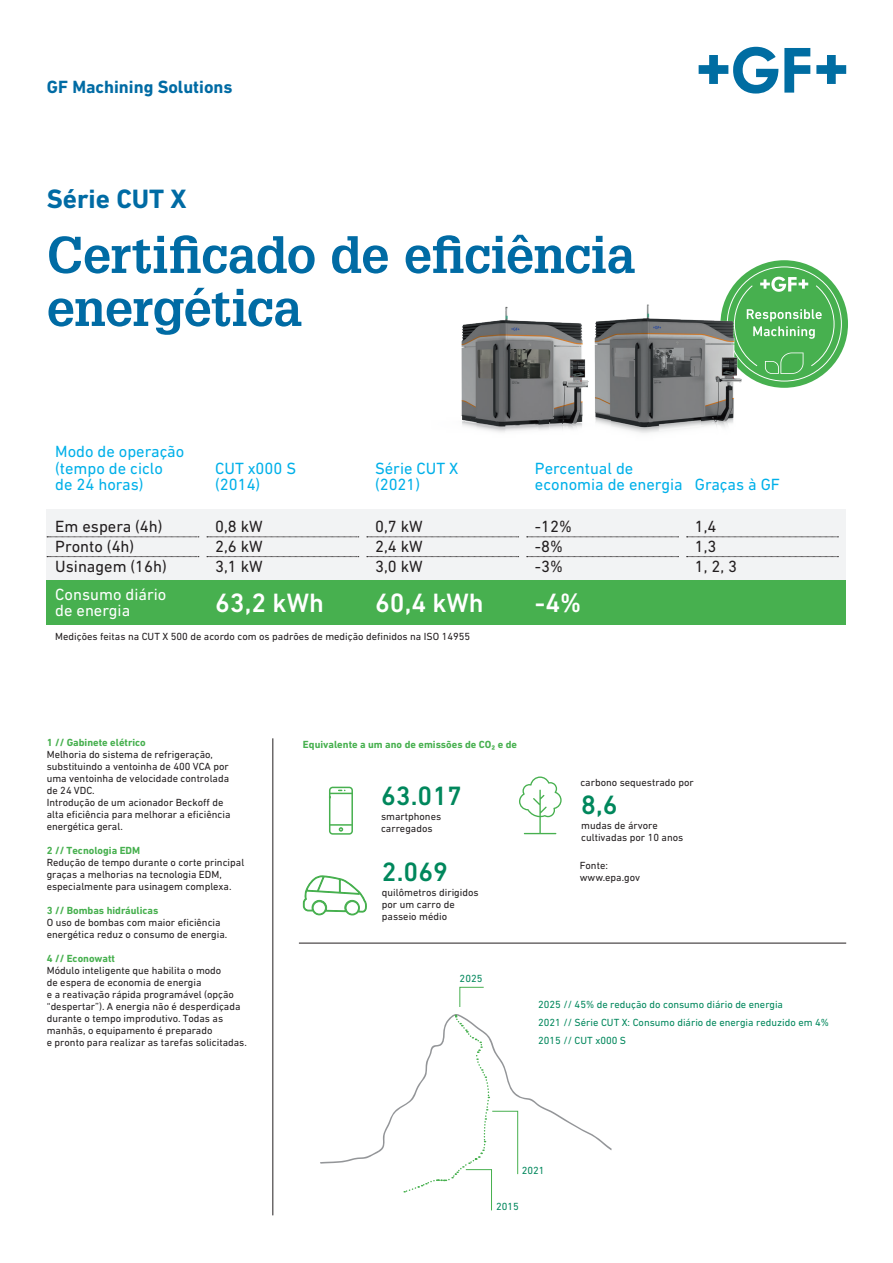
<style>
.page{position:relative;width:893px;height:1263px;background:#fff}
.page>*{position:absolute;margin:0;border:0;box-sizing:border-box;transform-origin:0 0}
.Headline_60pt__black_or_white{font:700 50.55px/52.9px "Glypha LT Pro";letter-spacing:-.015em;color:#006ba4}
.Copy_text_9pt__black__color_or_white{font:500 27px "DIN Next W1 G";color:#fff}
.Copy_text_9pt__black__color_or_white-2{font:500 27px "DIN Next W1 G";color:#00875c}
.Division_name_12pt__GF_blue_or_white{font:700 27px "DIN Next W1 G";color:#006ba4}
.Division_name_12pt__GF_blue_or_white-2{font:700 18px "DIN Next W1 G";color:#006ba4}
.Copy_text_9pt__black__color_or_white-3{font:16.5px/16.5px "DIN Next W1 G";color:#00b0e9}
.Copy_text_9pt__black__color_or_white-4{font:16.5px "DIN Next W1 G";color:#231f20}
.Copy_text_9pt__black__color_or_white-5{font:16.5px "DIN Next W1 G";color:#fff}
.Copy_text_9pt__black__color_or_white-6{font:10.5px/12px "DIN Next W1 G";color:#231f20}
.Copy_text_9pt__black__color_or_white-7{font:10.5px "DIN Next W1 G";color:#00875c}
.Copy_text_9pt__black__color_or_white-8{font:700 10.5px "DIN Next W1 G";color:#47b04f}
</style>
<div class="page">
<svg style="left:720px;top:260px;width:128px;height:128px;background:#59b760"></svg>
<svg style="left:734px;top:277px;width:101px;height:97px;background:#63bc6a"></svg>
<hr style="left:299px;top:943px;width:547px;height:1px;background:#231f20">
<svg style="left:699px;top:47px;width:79px;height:47px"></svg>
<svg style="left:784px;top:48px;width:26px;height:45px"></svg>
<svg style="left:816px;top:55px;width:30px;height:29px"></svg>
<hr style="left:273px;top:738px;width:1px;height:477px;background:#231f20">
<svg style="left:459px;top:987px;width:25px;height:20px"></svg>
<svg style="left:320px;top:1014px;width:292px;height:197px"></svg>
<img style="left:461px;top:306px;width:50px;height:126px">
<img style="left:511px;top:293px;width:273px;height:140px">
<svg style="left:328px;top:786px;width:25px;height:49px"></svg>
<svg style="left:303px;top:875px;width:64px;height:41px"></svg>
<svg style="left:519px;top:776px;width:43px;height:58px"></svg>
<div style="left:47px;top:509px;width:799px;height:71px;background:#f2f3f4"></div>
<svg style="left:47px;top:537px;width:152px;height:1px"></svg>
<svg style="left:47px;top:556px;width:152px;height:1px"></svg>
<svg style="left:207px;top:537px;width:152px;height:1px"></svg>
<svg style="left:207px;top:556px;width:152px;height:1px"></svg>
<svg style="left:367px;top:537px;width:152px;height:1px"></svg>
<svg style="left:367px;top:556px;width:152px;height:1px"></svg>
<svg style="left:527px;top:537px;width:152px;height:1px"></svg>
<svg style="left:527px;top:556px;width:152px;height:1px"></svg>
<svg style="left:687px;top:537px;width:151px;height:1px"></svg>
<svg style="left:687px;top:556px;width:151px;height:1px"></svg>
<div style="left:47px;top:580px;width:799px;height:44px;background:#47b04f"></div>
<p class="Division_name_12pt__GF_blue_or_white-2" style="left:47px;top:76px;width:187px">GF Machining Solutions</p>
<p class="Division_name_12pt__GF_blue_or_white" style="left:47px;top:183px;width:141px">Série CUT X</p>
<p class="Headline_60pt__black_or_white" style="left:47px;top:227px;width:590px">Certificado de eficiência energética</p>
<p class="Copy_text_9pt__black__color_or_white-3" style="left:55px;top:443px;width:131px">Modo de operação</p>
<p class="Copy_text_9pt__black__color_or_white-3" style="left:55px;top:460px;width:109px">(tempo de ciclo de 24 horas)</p>
<p class="Copy_text_9pt__black__color_or_white-3" style="left:215px;top:460px;width:82px">CUT x000 S</p>
<p class="Copy_text_9pt__black__color_or_white-3" style="left:215px;top:476px;width:47px">(2014)</p>
<p class="Copy_text_9pt__black__color_or_white-4" style="left:55px;top:517px;width:109px">Em espera (4h)</p>
<p class="Copy_text_9pt__black__color_or_white-4" style="left:55px;top:537px;width:81px">Pronto (4h)</p>
<p class="Copy_text_9pt__black__color_or_white-4" style="left:55px;top:557px;width:113px">Usinagem (16h)</p>
<p class="Copy_text_9pt__black__color_or_white-4" style="left:215px;top:517px;width:49px">0,8 kW</p>
<p class="Copy_text_9pt__black__color_or_white-4" style="left:215px;top:537px;width:49px">2,6 kW</p>
<p class="Copy_text_9pt__black__color_or_white-4" style="left:215px;top:557px;width:49px">3,1 kW</p>
<p class="Copy_text_9pt__black__color_or_white-3" style="left:375px;top:460px;width:85px">Série CUT X</p>
<p class="Copy_text_9pt__black__color_or_white-3" style="left:375px;top:476px;width:47px">(2021)</p>
<p class="Copy_text_9pt__black__color_or_white-4" style="left:375px;top:517px;width:49px">0,7 kW</p>
<p class="Copy_text_9pt__black__color_or_white-4" style="left:375px;top:537px;width:49px">2,4 kW</p>
<p class="Copy_text_9pt__black__color_or_white-4" style="left:375px;top:557px;width:49px">3,0 kW</p>
<p class="Copy_text_9pt__black__color_or_white-3" style="left:535px;top:460px;width:149px">Percentual de economia de energia</p>
<p class="Copy_text_9pt__black__color_or_white-4" style="left:535px;top:517px;width:38px">-12%</p>
<p class="Copy_text_9pt__black__color_or_white-4" style="left:535px;top:537px;width:30px">-8%</p>
<p class="Copy_text_9pt__black__color_or_white-4" style="left:535px;top:557px;width:30px">-3%</p>
<p class="Copy_text_9pt__black__color_or_white-5" style="left:55px;top:585px;width:113px">Consumo diário</p>
<p class="Copy_text_9pt__black__color_or_white-5" style="left:55px;top:601px;width:77px">de energia</p>
<p class="Copy_text_9pt__black__color_or_white" style="left:215px;top:587px;width:110px">63,2 kWh</p>
<p class="Copy_text_9pt__black__color_or_white" style="left:375px;top:587px;width:110px">60,4 kWh</p>
<p class="Copy_text_9pt__black__color_or_white" style="left:535px;top:587px;width:48px">-4%</p>
<p class="Copy_text_9pt__black__color_or_white-6" style="left:55px;top:630px;width:416px">Medições feitas na CUT X 500 de acordo com os padrões de medição definidos na ISO 14955</p>
<p class="Copy_text_9pt__black__color_or_white-3" style="left:695px;top:476px;width:87px">Graças à GF</p>
<p class="Copy_text_9pt__black__color_or_white-4" style="left:695px;top:517px;width:23px">1,4</p>
<p class="Copy_text_9pt__black__color_or_white-4" style="left:695px;top:537px;width:23px">1,3</p>
<p class="Copy_text_9pt__black__color_or_white-4" style="left:695px;top:557px;width:44px">1, 2, 3</p>
<p class="Copy_text_9pt__black__color_or_white-8" style="left:47px;top:736px;width:101px">1 // Gabinete elétrico</p>
<p class="Copy_text_9pt__black__color_or_white-8" style="left:303px;top:738px;width:216px">Equivalente a um ano de emissões de CO₂ e de</p>
<p class="Copy_text_9pt__black__color_or_white-6" style="left:47px;top:748px;width:184px">Melhoria do sistema de refrigeração, substituindo a ventoinha de 400 VCA por uma ventoinha de velocidade controlada de 24 VDC.</p>
<p class="Copy_text_9pt__black__color_or_white-6" style="left:47px;top:796px;width:185px">Introdução de um acionador Beckoff de alta eficiência para melhorar a eficiência energética geral.</p>
<p class="Copy_text_9pt__black__color_or_white-8" style="left:47px;top:844px;width:95px">2 // Tecnologia EDM</p>
<p class="Copy_text_9pt__black__color_or_white-6" style="left:47px;top:856px;width:199px">Redução de tempo durante o corte principal graças a melhorias na tecnologia EDM, especialmente para usinagem complexa.</p>
<p class="Copy_text_9pt__black__color_or_white-8" style="left:47px;top:904px;width:113px">3 // Bombas hidráulicas</p>
<p class="Copy_text_9pt__black__color_or_white-6" style="left:47px;top:916px;width:182px">O uso de bombas com maior eficiência energética reduz o consumo de energia.</p>
<p class="Copy_text_9pt__black__color_or_white-8" style="left:47px;top:952px;width:70px">4 // Econowatt</p>
<p class="Copy_text_9pt__black__color_or_white-6" style="left:47px;top:964px;width:202px">Módulo inteligente que habilita o modo<br>de espera de economia de energia<br>e a reativação rápida programável (opção “despertar”). A energia não é desperdiçada durante o tempo improdutivo. Todas as manhãs, o equipamento é preparado<br>e pronto para realizar as tarefas solicitadas.</p>
<p class="Copy_text_9pt__black__color_or_white-2" style="left:381px;top:780px;width:82px">63.017</p>
<p class="Copy_text_9pt__black__color_or_white-6" style="left:381px;top:810px;width:62px">smartphones carregados</p>
<p class="Copy_text_9pt__black__color_or_white-2" style="left:382px;top:856px;width:68px">2.069</p>
<p class="Copy_text_9pt__black__color_or_white-6" style="left:382px;top:886px;width:98px">quilômetros dirigidos por um carro de passeio médio</p>
<p class="Copy_text_9pt__black__color_or_white-7" style="left:460px;top:972px;width:24px">2025</p>
<p class="Copy_text_9pt__black__color_or_white-6" style="left:580px;top:776px;width:115px">carbono sequestrado por</p>
<p class="Copy_text_9pt__black__color_or_white-6" style="left:581px;top:819px;width:104px">mudas de árvore cultivadas por 10 anos</p>
<p class="Copy_text_9pt__black__color_or_white-2" style="left:581px;top:789px;width:38px">8,6</p>
<p class="Copy_text_9pt__black__color_or_white-6" style="left:580px;top:859px;width:30px">Fonte:</p>
<p class="Copy_text_9pt__black__color_or_white-6" style="left:580px;top:871px;width:62px">www.epa.gov</p>
<p class="Copy_text_9pt__black__color_or_white-7" style="left:538px;top:998px;width:246px">2025 // 45% de redução do consumo diário de energia</p>
<p class="Copy_text_9pt__black__color_or_white-7" style="left:538px;top:1016px;width:292px">2021 // Série CUT X: Consumo diário de energia reduzido em 4%</p>
<p class="Copy_text_9pt__black__color_or_white-7" style="left:538px;top:1034px;width:90px">2015 // CUT x000 S</p>
<p class="Copy_text_9pt__black__color_or_white-7" style="left:522px;top:1164px;width:24px">2021</p>
<p class="Copy_text_9pt__black__color_or_white-7" style="left:496px;top:1201px;width:24px">2015</p>
</div>
